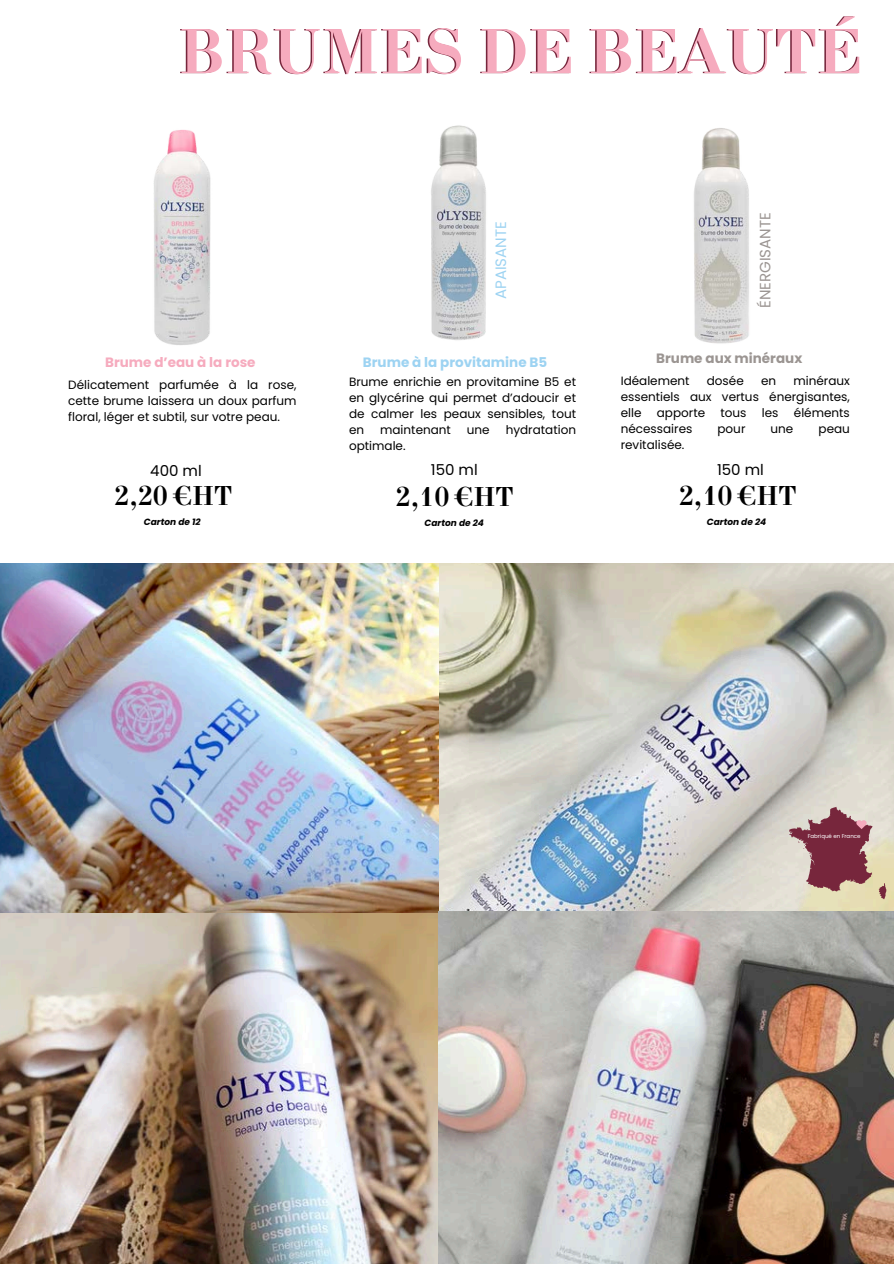
<style>
.page{position:relative;width:894px;height:1264px;background:#fff}
.page>*{position:absolute;margin:0;border:0;box-sizing:border-box;transform-origin:0 0}
.t1{font:700 63px "New Standard";color:#77263c}
.t2{font:700 27px "New Standard";color:#000}
.t3{font:15px "Poppins";color:#000}
.t4{font:15px "Poppins";color:#9b9592}
.t5{font:15px "Poppins";color:#9dd3f2}
.t6{font:700 13.5px "Poppins";color:#9dd3f2}
.t7{font:700 13.5px "Poppins";color:#f6abbe}
.t8{font:700 13.5px "Poppins";color:#9b9592}
.t9{font:12px/16px "Poppins";color:#000;text-align:justify}
.t10{font:italic 700 9px "Poppins";color:#000}
.t11{font:5.55px "Poppins";color:#fff}
</style>
<div class="page">
<img style="left:0;top:912px;width:438px;height:351px">
<img style="left:0;top:563px;width:893px;height:349px">
<img style="left:438px;top:911px;width:454px;height:352px">
<svg style="left:789px;top:806px;width:96px;height:93px;background:#b18887"></svg>
<img style="left:431px;top:125px;width:55px;height:215px">
<img style="left:694px;top:128px;width:55px;height:216px">
<img style="left:153px;top:130px;width:58px;height:215px">
<h1 class="t1" style="left:176px;top:11px;width:684px">BRUMES DE BEAUTÉ</h1>
<h4 class="t5" style="left:490px;top:299px;width:79px;rotate:-90deg">APAISANTE</h4>
<h3 class="t4" style="left:754px;top:308px;width:97px;rotate:-90deg">ÉNERGISANTE</h3>
<p class="t7" style="left:105px;top:352px;width:152px">Brume d’eau à la rose</p>
<p class="t9" style="left:68px;top:376px;width:230px">Délicatement parfumée à la rose, cette brume laissera un doux parfum floral, léger et subtil, sur votre peau.</p>
<p class="t3" style="left:150px;top:460px;width:53px">400 ml</p>
<p class="t6" style="left:363px;top:352px;width:186px">Brume à la provitamine B5</p>
<h6 class="t9" style="left:349px;top:374px;width:228px">Brume enrichie en provitamine B5 et en glycérine qui permet d’adoucir et de calmer les peaux sensibles, tout en</h6>
<h6 class="t9" style="left:380px;top:422px;width:72px">maintenant</h6>
<h6 class="t9" style="left:467px;top:422px;width:24px">une</h6>
<h6 class="t9" style="left:505px;top:422px;width:72px">hydratation</h6>
<h6 class="t9" style="left:349px;top:438px;width:58px">optimale.</h6>
<p class="t3" style="left:431px;top:459px;width:48px">150 ml</p>
<p class="t8" style="left:656px;top:348px;width:147px">Brume aux minéraux</p>
<h4 class="t9" style="left:620px;top:372px;width:231px;text-indent:173px">minéraux essentiels aux vertus énergisantes, elle</h4>
<h4 class="t9" style="left:620px;top:372px;width:70px">Idéalement</h4>
<h4 class="t9" style="left:706px;top:372px;width:38px">dosée</h4>
<h4 class="t9" style="left:760px;top:372px;width:17px">en</h4>
<h4 class="t9" style="left:656px;top:404px;width:50px">apporte</h4>
<h4 class="t9" style="left:720px;top:404px;width:27px">tous</h4>
<h4 class="t9" style="left:761px;top:404px;width:18px">les</h4>
<h4 class="t9" style="left:793px;top:404px;width:57px">éléments</h4>
<h4 class="t9" style="left:620px;top:420px;width:73px">nécessaires</h4>
<h4 class="t9" style="left:717px;top:420px;width:29px">pour</h4>
<h4 class="t9" style="left:770px;top:420px;width:24px">une</h4>
<h4 class="t9" style="left:818px;top:420px;width:33px">peau</h4>
<h4 class="t9" style="left:620px;top:436px;width:65px">revitalisée.</h4>
<h6 class="t3" style="left:716px;top:459px;width:48px">150 ml</h6>
<p class="t2" style="left:114px;top:479px;width:119px">2,20 €HT</p>
<h2 class="t2" style="left:395px;top:479px;width:119px">2,10 €HT</h2>
<h2 class="t2" style="left:678px;top:478px;width:119px">2,10 €HT</h2>
<p class="t10" style="left:144px;top:515px;width:58px">Carton de 12</p>
<h5 class="t10" style="left:424px;top:516px;width:61px">Carton de 24</h5>
<h5 class="t10" style="left:706px;top:515px;width:61px">Carton de 24</h5>
<h2 class="t11" style="left:807px;top:832px;width:54px">Fabriqué en France</h2>
</div>
